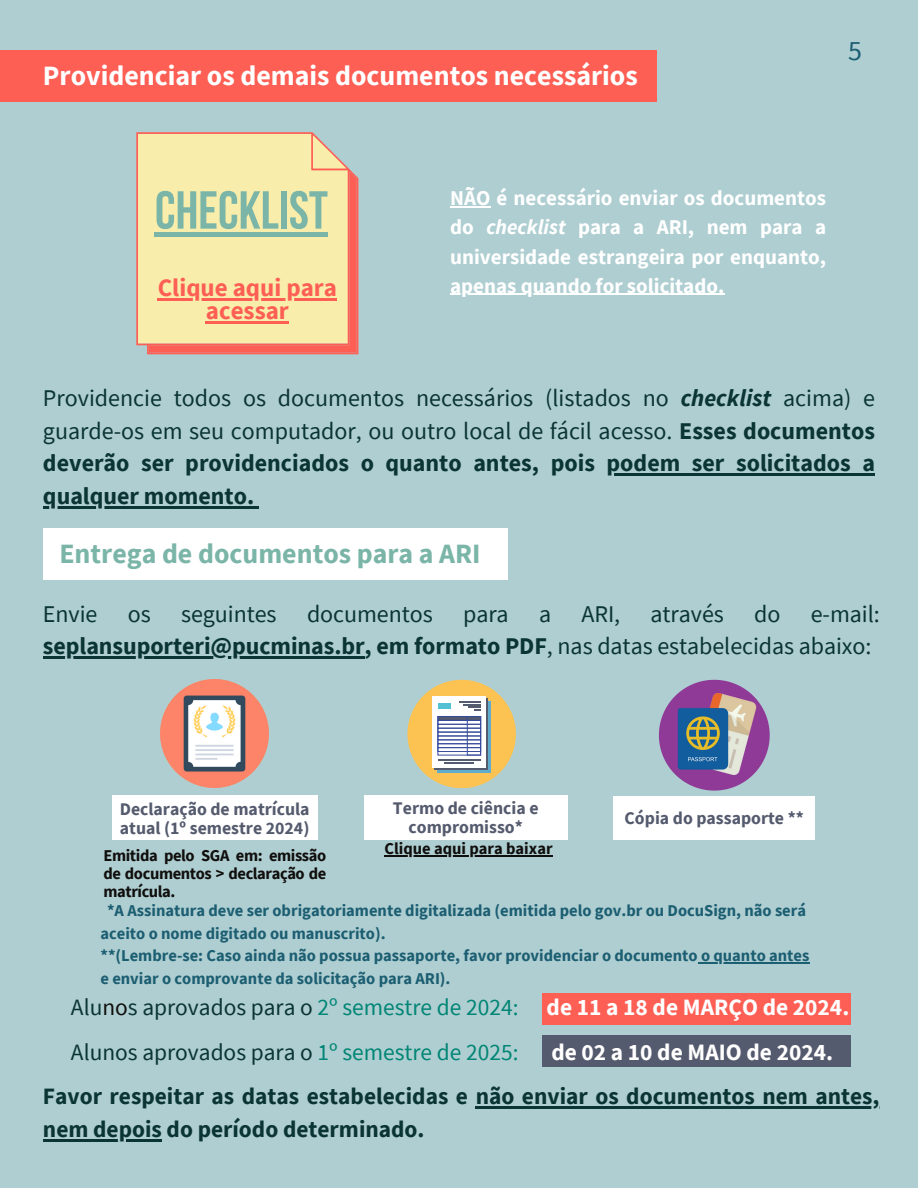
<style>
.page{position:relative;width:918px;height:1188px;background:#afced1}
.page>*{position:absolute;margin:0;border:0;box-sizing:border-box;transform-origin:0 0}
.t1{font:700 53.4px "Bebas Neue";color:#7ab5a8}
.t2{font:700 27.9px "Source Sans Pro";color:#fff}
.t3{font:700 27.9px "Source Sans Pro";color:#7ab5a8}
.t4{font:27.9px "Source Sans Pro";color:#1c5e72}
.t5{font:700 25.05px/23.7px "Source Sans Pro";color:#fe5f55;text-align:center}
.t6{font:24px/32.7px "Source Sans Pro";color:#0b3534;text-align:justify}
.t7{font:700 24px/32.7px "Source Sans Pro";letter-spacing:-.005em;color:#0b3534}
.t8{font:700 23.4px/32.7px "Source Sans Pro";color:#0b3534}
.t9{font:23.4px/45px "Source Sans Pro";color:#0b3534}
.t10{font:700 23.4px "Source Sans Pro";color:#fff}
.t11{font:700 21px/29.2px "Source Sans Pro";color:#fff;text-align:justify}
.t12{font:700 17.7px/18.9px "Source Sans Pro";color:#555b6e}
.t13{font:700 16.5px/22.5px "Source Sans Pro";color:#1c5e72}
.t14{font:700 16.5px/18px "Source Sans Pro";letter-spacing:-.025em;color:#100f0d;text-align:justify}
.t15{font:700 16.5px "Source Sans Pro";color:#100f0d}
.s1{font-style:italic}
.s2{font-weight:700;font-style:italic}
.s3{font-weight:700}
.s4{font-weight:400}
.s5{color:#100f0d}
.s6{color:#018575}
.s7{font-weight:700;color:#fff}
</style>
<div class="page">
<div style="left:43px;top:528px;width:465px;height:52px;background:#fff"></div>
<div style="left:0;top:51px;width:656px;height:51px;background:#fe5f55"></div>
<hr style="left:607px;top:473px;width:268px;height:3px;background:#0b3534">
<hr style="left:43px;top:506px;width:211px;height:2px;background:#0b3534">
<hr style="left:476px;top:1106px;width:46px;height:3px;background:#0b3534">
<hr style="left:522px;top:1106px;width:358px;height:3px;background:#0b3534">
<hr style="left:43px;top:1139px;width:119px;height:2px;background:#0b3534">
<svg style="left:407px;top:680px;width:108px;height:108px"></svg>
<svg style="left:136px;top:132px;width:222px;height:222px;fill:#f8edab"></svg>
<div style="left:155px;top:232px;width:173px;height:5px;background:#7ab5a8"></div>
<hr style="left:158px;top:298px;width:179px;height:2px;background:#fe5f55">
<hr style="left:206px;top:322px;width:83px;height:2px;background:#fe5f55">
<hr style="left:43px;top:657px;width:322px;height:2px;background:#0b3534">
<img style="left:160px;top:680px;width:108px;height:108px">
<hr style="left:450px;top:206px;width:41px;height:1px;background:#fff">
<hr style="left:450px;top:294px;width:274px;height:1px;background:#fff">
<svg style="left:659px;top:680px;width:111px;height:111px"></svg>
<img style="left:677px;top:693px;width:81px;height:81px">
<div style="left:542px;top:1036px;width:308px;height:31px;background:#555b6e"></div>
<div style="left:542px;top:994px;width:308px;height:31px;background:#fe5f55"></div>
<div style="left:112px;top:795px;width:205px;height:45px;background:#fff"></div>
<div style="left:364px;top:795px;width:204px;height:45px;background:#fff"></div>
<div style="left:613px;top:796px;width:202px;height:44px;background:#fff"></div>
<hr style="left:385px;top:855px;width:121px;height:2px;background:#100f0d">
<hr style="left:506px;top:855px;width:47px;height:2px;background:#100f0d">
<hr style="left:698px;top:962px;width:111px;height:2px;background:#1c5e72">
<p class="t2" style="left:43px;top:58px;width:596px">Providenciar os demais documentos necessários</p>
<p class="t4" style="left:848px;top:32px;width:15px">5</p>
<h1 class="t1" style="left:155px;top:189px;width:175px">CHECKLIST</h1>
<p class="t5" style="left:158px;top:275px;width:181px">Clique aqui para acessar</p>
<p class="t11" style="left:450px;top:183px;width:378px">NÃO é necessário enviar os documentos do <span class="s1">checklist</span> para a ARI, nem para a universidade estrangeira por enquanto, apenas quando for solicitado.</p>
<p class="t6" style="left:43px;top:381px;width:834px">Providencie todos os documentos necessários (listados no <span class="s2">checklist</span> acima) e guarde-os em seu computador, ou outro local de fácil acesso. <span class="s3">Esses documentos deverão ser providenciados o quanto antes, pois podem ser solicitados a qualquer momento.</span></p>
<p class="t3" style="left:59px;top:536px;width:423px">Entrega de documentos para a ARI</p>
<p class="t6" style="left:43px;top:597px;width:56px">Envie</p>
<p class="t6" style="left:128px;top:597px;width:24px">os</p>
<p class="t6" style="left:181px;top:597px;width:97px">seguintes</p>
<p class="t6" style="left:307px;top:597px;width:127px">documentos</p>
<p class="t6" style="left:463px;top:597px;width:47px">para</p>
<p class="t6" style="left:539px;top:597px;width:14px">a</p>
<p class="t6" style="left:581px;top:597px;width:40px">ARI,</p>
<p class="t6" style="left:651px;top:597px;width:75px">através</p>
<p class="t6" style="left:754px;top:597px;width:28px">do</p>
<p class="t7" style="left:43px;top:597px;width:838px;text-indent:768px"><span class="s4">e-mail: </span>seplansuporteri@pucminas.br, em formato PDF<span class="s4">, nas datas estabelecidas abaixo:</span></p>
<p class="t12" style="left:120px;top:799px;width:191px">Declaração de matrícula atual (1º semestre 2024)</p>
<p class="t12" style="left:393px;top:799px;width:147px;text-align:center">Termo de ciência e compromisso*</p>
<p class="t12" style="left:625px;top:808px;width:181px">Cópia do passaporte **</p>
<p class="t14" style="left:103px;top:846px;width:224px">Emitida pelo SGA em: emissão de documentos &gt; declaração de matrícula.</p>
<p class="t15" style="left:385px;top:838px;width:169px">Clique aqui para baixar</p>
<p class="t13" style="left:101px;top:899px;width:710px;text-indent:7px">*A Assinatura deve ser obrigatoriamente digitalizada (emitida pelo gov.br ou DocuSign, não será aceito o nome digitado ou manuscrito).<br>**(Lembre-se: Caso ainda não possua passaporte, favor providenciar o documento o quanto antes e enviar o comprovante da solicitação para ARI).</p>
<p class="t9" style="left:71px;top:985px;width:780px">Alu<span class="s5">no</span>s aprovados para o <span class="s6">2º semestre de 2024:</span> <span class="s7">de 11 a 18 de MARÇO de 2024.<br></span>Alunos aprovados para o <span class="s6">1º semestre de 2025:</span></p>
<p class="t10" style="left:551px;top:1037px;width:283px">de 02 a 10 de MAIO de 2024.</p>
<p class="t8" style="left:43px;top:1079px;width:838px">Favor respeitar as datas estabelecidas e não enviar os documentos nem antes, nem depois do período determinado.</p>
</div>
